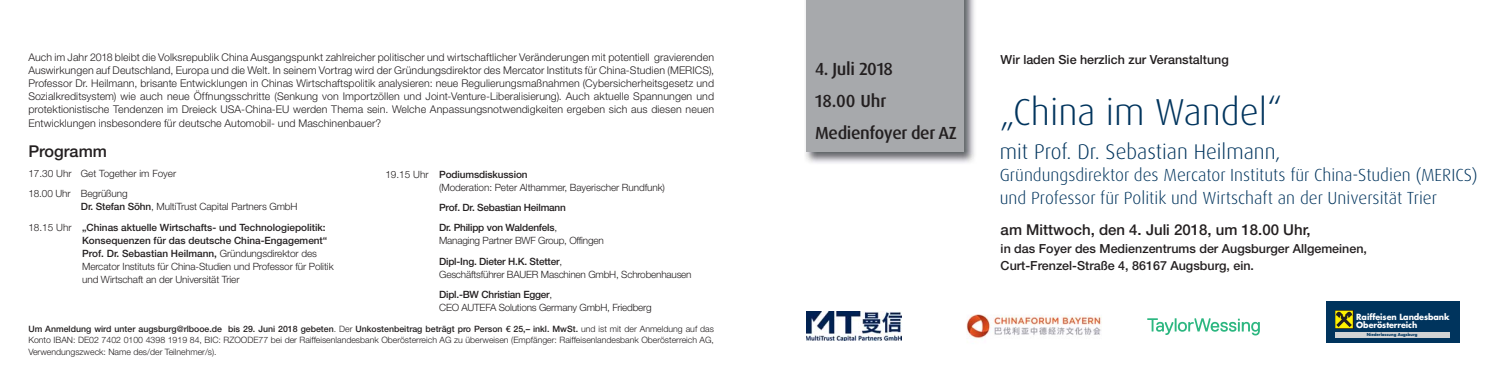
<style>
.page{position:relative;width:1489px;height:373px;background:#fff}
.page>*{position:absolute;margin:0;border:0;box-sizing:border-box;transform-origin:0 0}
.t1{font:300 37.5px "Dax Pro";color:#00345d}
.t2{font:300 21.25px "Dax Pro";color:#00345d}
.t3{font:300 17.5px/22.5px "Dax Pro";color:#00345d}
.t4{font:500 17.5px/31.6px "Dax Pro";letter-spacing:-.02em;color:#231f20}
.t5{font:500 16.25px "Helvetica Neue LT Pro";color:#231f20}
.t6{font:500 15px "Helvetica Neue LT Pro";color:#231f20}
.t7{font:500 12.5px/17.5px "Helvetica Neue LT Pro";color:#231f20}
.t8{font:300 10.62px/13.1px "Helvetica Neue LT Pro";letter-spacing:.01em;color:#231f20;text-align:justify}
.t9{font:300 10px/13.1px "Helvetica Neue LT Pro";letter-spacing:-.01em;color:#231f20}
.t10{font:500 10px/20.2px "Helvetica Neue LT Pro";color:#231f20}
.t11{font:500 10px/20.2px "Helvetica Neue LT Pro";letter-spacing:-.02em;color:#231f20}
.t12{font:300 8.75px/11.2px "Helvetica Neue LT Pro";color:#231f20;text-align:justify}
.t13{font:700 8.25px/8.2px "Futura LT Pro";letter-spacing:-.01em;color:#fff}
.t14{font:700 4px "Futura";color:#00345d}
.s1{font-weight:300}
.s2{font-weight:500}
</style>
<div class="page">
<img style="left:805px;top:0;width:170px;height:163px">
<div style="left:806px;top:0;width:158px;height:152px;background:#a7a9ac"></div>
<div style="left:1326px;top:301px;width:133px;height:42px;background:#00345d"></div>
<svg style="left:1335px;top:310px;width:18px;height:18px"></svg>
<svg style="left:1336px;top:311px;width:16px;height:16px"></svg>
<div style="left:1335px;top:332px;width:114px;height:5px;background:#d1d3d4"></div>
<img style="left:966px;top:314px;width:136px;height:25px">
<svg style="left:1147px;top:318px;width:113px;height:17px"></svg>
<img style="left:806px;top:311px;width:95px;height:29px">
<p class="t8" style="left:28px;top:51px;width:687px">Auch im Jahr 2018 bleibt die Volksrepublik China Ausgangspunkt zahlreicher politischer und wirtschaftlicher Veränderungen mit potentiell gravierenden Auswirkungen auf Deutschland, Europa und die Welt. In seinem Vortrag wird der Gründungsdirektor des Mercator Instituts für China-Studien (MERICS), Professor Dr. Heilmann, brisante Entwicklungen in Chinas Wirtschaftspolitik analysieren: neue Regulierungsmaßnahmen (Cybersicherheitsgesetz und Sozialkreditsystem) wie auch neue Öffnungsschritte (Senkung von Importzöllen und Joint-Venture-Liberalisierung). Auch aktuelle Spannungen und protektionistische Tendenzen im Dreieck USA-China-EU werden Thema sein. Welche Anpassungsnotwendigkeiten ergeben sich aus diesen neuen Entwicklungen insbesondere für deutsche Automobil- und Maschinenbauer?</p>
<h3 class="t5" style="left:28px;top:145px;width:80px">Programm</h3>
<p class="t9" style="left:28px;top:164px;width:149px;line-height:20.2px">17.30 Uhr Get Together im Foyer<br>18.00 Uhr Begrüßung</p>
<p class="t10" style="left:28px;top:197px;width:299px;text-indent:52px">Dr. Stefan Söhn<span class="s1">, MultiTrust Capital Partners GmbH<br>18.15 Uhr</span> „Chinas aktuelle Wirtschafts- und Technologiepolitik:</p>
<p class="t9" style="left:82px;top:234px;width:253px"><span class="s2">Konsequenzen für das deutsche China-Engagement“ Prof. Dr. Sebastian Heilmann,</span> Gründungsdirektor des Mercator Instituts für China-Studien und Professor für Politik und Wirtschaft an der Universität Trier</p>
<p class="t9" style="left:439px;top:168px;width:227px;text-indent:-54px">19.15 Uhr <span class="s2">Podiumsdiskussion<br></span>(Moderation: Peter Althammer, Bayerischer Rundfunk)</p>
<p class="t11" style="left:439px;top:198px;width:128px">Prof. Dr. Sebastian Heilmann<br>Dr. Philipp von Waldenfels<span class="s1">,</span></p>
<p class="t9" style="left:439px;top:231px;width:166px;line-height:20.2px">Managing Partner BWF Group, Offingen<br><span class="s2">Dipl-Ing. Dieter H.K. Stetter</span>,</p>
<p class="t9" style="left:439px;top:265px;width:254px;line-height:20.2px">Geschäftsführer BAUER Maschinen GmbH, Schrobenhausen<br><span class="s2">Dipl.-BW Christian Egger</span>,</p>
<p class="t9" style="left:439px;top:302px;width:214px">CEO AUTEFA Solutions Germany GmbH, Friedberg</p>
<p class="t12" style="left:28px;top:324px;width:687px"><span class="s2">Um Anmeldung wird unter augsburg@rlbooe.de bis 29. Juni 2018 gebeten</span>. Der <span class="s2">Unkostenbeitrag beträgt pro Person € 25,– inkl. MwSt.</span> und ist mit der Anmeldung auf das Konto IBAN: DE02 7402 0100 4398 1919 84, BIC: RZOODE77 bei der Raiffeisenlandesbank Oberösterreich AG zu überweisen (Empfänger: Raiffeisenlandesbank Oberösterreich AG, Verwendungszweck: Name des/der Teilnehmer/s).</p>
<h3 class="t4" style="left:815px;top:54px;width:143px">4. Juli 2018<br>18.00 Uhr<br>Medienfoyer der AZ</h3>
<p class="t7" style="left:1000px;top:52px;width:230px">Wir laden Sie herzlich zur Veranstaltung</p>
<h1 class="t1" style="left:1000px;top:96px;width:284px">„China im Wandel“</h1>
<h2 class="t2" style="left:1000px;top:142px;width:282px">mit Prof. Dr. Sebastian Heilmann,</h2>
<h3 class="t3" style="left:1000px;top:165px;width:479px">Gründungsdirektor des Mercator Instituts für China-Studien (MERICS) und Professor für Politik und Wirtschaft an der Universität Trier</h3>
<h3 class="t6" style="left:1000px;top:224px;width:312px">am Mittwoch, den 4. Juli 2018, um 18.00 Uhr,</h3>
<p class="t7" style="left:1000px;top:241px;width:368px">in das Foyer des Medienzentrums der Augsburger Allgemeinen,<br>Curt-Frenzel-Straße 4, 86167 Augsburg, ein.</p>
<p class="t13" style="left:1356px;top:313px;width:95px">Raiffeisen Landesbank<br>Oberösterreich</p>
<p class="t14" style="left:1367px;top:333px;width:52px">Niederlassung Augsburg</p>
</div>
